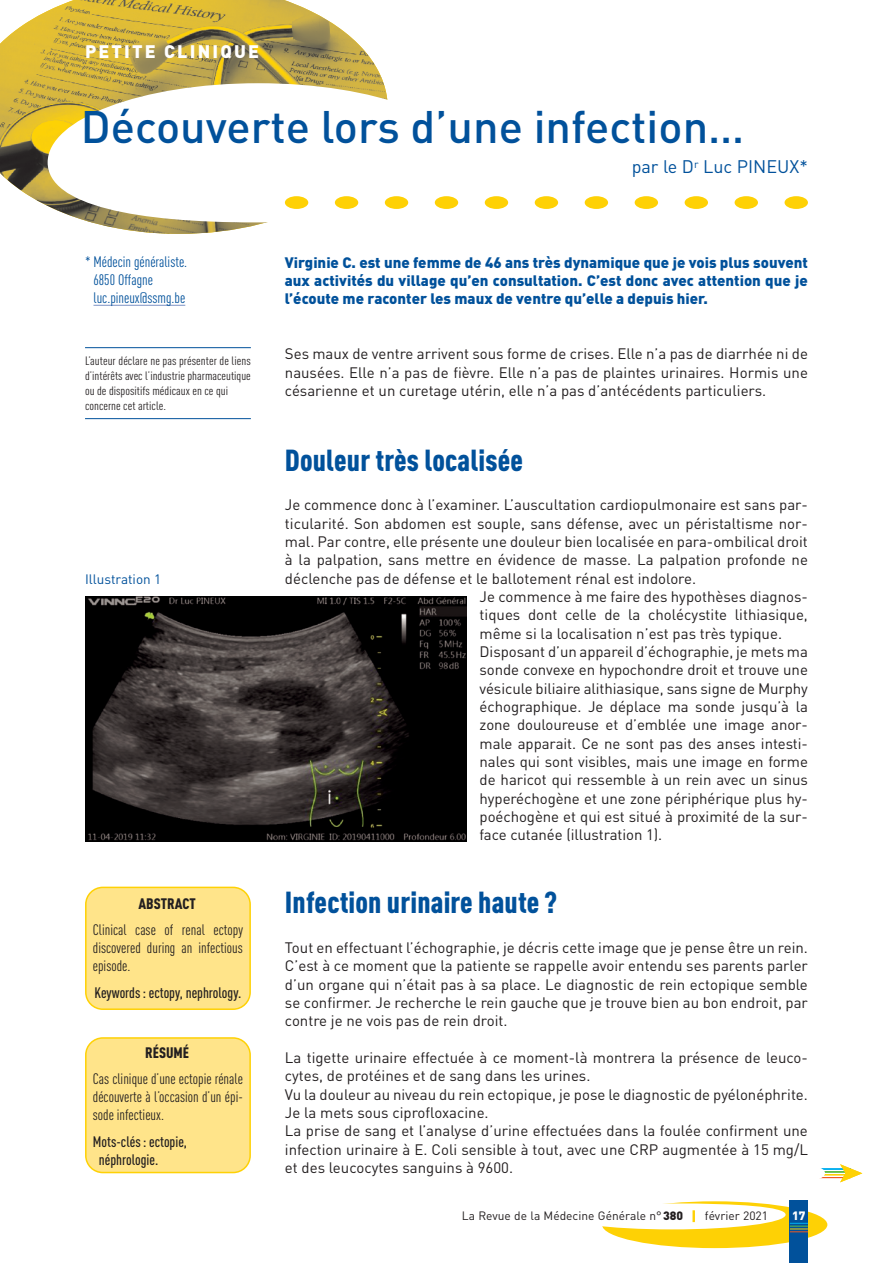
<style>
.page{position:relative;width:893px;height:1263px;background:#fff}
.page>*{position:absolute;margin:0;border:0;box-sizing:border-box;transform-origin:0 0}
.Titre_géné{font:500 45px "DIN";color:#01519b}
.Titre1{font:900 30px "DIN Cond";letter-spacing:.005em;color:#01519b}
.auteur{font:18px "DIN";color:#01519b}
.t1{font:900 18px "DIN";letter-spacing:.12em;color:#fff}
.txt{font:15px/18.3px "DIN";color:#231f20;text-align:justify}
.Chapeau{font:900 15px/18.3px "DIN";color:#01519b;text-align:justify}
.Résumé{font:15px/18px "DIN Cond";color:#231f20;text-align:justify}
.Resume_summary{font:15px/18px "DIN Cond";color:#231f20;text-align:justify}
.auteur_réf{font:15px/18px "DIN Cond";color:#01519b}
.Rés_motsclefs{font:500 15px/18px "DIN Cond";color:#231f20}
.Resume_KeyWords{font:500 15px "DIN Cond";color:#231f20}
.RdR_Titre1{font:900 15px "DIN Cond";color:#231f20}
.Tab_lég{font:13.5px "DIN";color:#01519b}
.Lien_d_intérêt{font:12px/15px "DIN Cond";color:#231f20;scale:1.09 1}
.t2{font:12px "DIN";color:#231f20}
.t3{font:900 12px "DIN";color:#fff}
.s1{font-weight:900}
.s2{color:#fed105}
</style>
<div class="page">
<hr style="left:819px;top:1169px;width:32px;height:1px;background:#00aeef">
<hr style="left:819px;top:1171px;width:36px;height:1px;background:#60bb46">
<hr style="left:819px;top:1174px;width:36px;height:1px;background:#fed105">
<hr style="left:819px;top:1177px;width:32px;height:1px;background:#f15921">
<svg style="left:840px;top:1164px;width:22px;height:18px"></svg>
<div style="left:808px;top:1167px;width:17px;height:12px;background:#fff;border-radius:50%"></div>
<div style="left:602px;top:1201px;width:225px;height:47px;background:#fed105;border-radius:50%"></div>
<div style="left:790px;top:1200px;width:18px;height:63px;background:#01519b"></div>
<svg style="left:602px;top:1203px;width:206px;height:29px"></svg>
<hr style="left:93px;top:305px;width:92px;height:1px;background:#7b91c4">
<hr style="left:85px;top:347px;width:166px;height:1px;background:#01519b">
<hr style="left:85px;top:418px;width:166px;height:1px;background:#01519b">
<img style="left:0;top:0;width:384px;height:234px">
<svg style="left:48px;top:83px;width:411px;height:139px"></svg>
<div style="left:86px;top:887px;width:164px;height:122px;background:#ffe48a;border-radius:17px"></div>
<div style="left:85px;top:887px;width:166px;height:123px;border:2px solid #fed105;border-radius:17px"></div>
<div style="left:285px;top:196px;width:23px;height:13px;background:#fed105;border-radius:50%"></div>
<div style="left:335px;top:196px;width:23px;height:13px;background:#fed105;border-radius:50%"></div>
<div style="left:385px;top:196px;width:23px;height:13px;background:#fed105;border-radius:50%"></div>
<div style="left:435px;top:196px;width:23px;height:13px;background:#fed105;border-radius:50%"></div>
<div style="left:485px;top:196px;width:23px;height:13px;background:#fed105;border-radius:50%"></div>
<div style="left:535px;top:196px;width:23px;height:13px;background:#fed105;border-radius:50%"></div>
<div style="left:585px;top:196px;width:23px;height:13px;background:#fed105;border-radius:50%"></div>
<div style="left:635px;top:196px;width:23px;height:13px;background:#fed105;border-radius:50%"></div>
<div style="left:685px;top:196px;width:23px;height:13px;background:#fed105;border-radius:50%"></div>
<div style="left:735px;top:196px;width:23px;height:13px;background:#fed105;border-radius:50%"></div>
<div style="left:784px;top:196px;width:24px;height:13px;background:#fed105;border-radius:50%"></div>
<div style="left:86px;top:1038px;width:164px;height:134px;background:#ffe48a;border-radius:17px"></div>
<div style="left:85px;top:1037px;width:166px;height:136px;border:2px solid #fed105;border-radius:17px"></div>
<img style="left:85px;top:596px;width:382px;height:245px">
<p class="t1" style="left:85px;top:39px;width:175px">PETITE CLINIQUE</p>
<p class="Titre_géné" style="left:81px;top:98px;width:665px">Découverte lors d’une infection…</p>
<p class="auteur" style="left:632px;top:155px;width:178px">par le D<sup>r</sup> Luc PINEUX*</p>
<p class="auteur_réf" style="left:93px;top:253px;width:95px;text-indent:-8px">* Médecin généraliste.<br>6850 Offagne luc.pineux@ssmg.be</p>
<p class="Lien_d_intérêt" style="left:85px;top:353px;width:154px">L’auteur déclare ne pas présenter de liens d’intérêts avec l’industrie pharmaceutique ou de dispositifs médicaux en ce qui concerne cet article.</p>
<p class="Tab_lég" style="left:85px;top:570px;width:78px">Illustration 1</p>
<p class="RdR_Titre1" style="left:139px;top:894px;width:59px">ABSTRACT</p>
<p class="Resume_summary" style="left:93px;top:920px;width:152px">Clinical case of renal ectopy discovered during an infectious episode.</p>
<p class="Resume_KeyWords" style="left:94px;top:983px;width:148px">Keywords: ectopy, nephrology.</p>
<p class="RdR_Titre1" style="left:145px;top:1043px;width:45px">RÉSUMÉ</p>
<p class="Résumé" style="left:93px;top:1070px;width:152px">Cas clinique d’une ectopie rénale découverte à l’occasion d’un épi&shy;sode infectieux.</p>
<p class="Rés_motsclefs" style="left:99px;top:1132px;width:90px;text-indent:-6px">Mots-clés: ectopie, néphrologie.</p>
<p class="Chapeau" style="left:285px;top:252px;width:524px">Virginie C. est une femme de 46 ans très dynamique que je vois plus souvent aux activités du village qu’en consultation. C’est donc avec attention que je l’écoute me raconter les maux de ventre qu’elle a depuis hier.</p>
<p class="txt" style="left:285px;top:345px;width:524px">Ses maux de ventre arrivent sous forme de crises. Elle n’a pas de diarrhée ni de nausées. Elle n’a pas de fièvre. Elle n’a pas de plaintes urinaires. Hormis une césarienne et un curetage utérin, elle n’a pas d’antécédents particuliers.</p>
<p class="Titre1" style="left:285px;top:441px;width:240px">Douleur très localisée</p>
<p class="txt" style="left:285px;top:495px;width:524px">Je commence donc à l’examiner. L’auscultation cardiopulmonaire est sans par&shy;ticularité. Son abdomen est souple, sans défense, avec un péristaltisme nor&shy;mal. Par contre, elle présente une douleur bien localisée en para-ombilical droit à la palpation, sans mettre en évidence de masse. La palpation profonde ne déclenche pas de défense et le ballotement rénal est indolore.</p>
<p class="txt" style="left:480px;top:587px;width:330px">Je commence à me faire des hypothèses diagnos&shy;tiques dont celle de la cholécystite lithiasique, même si la localisation n’est pas très typique.</p>
<p class="txt" style="left:480px;top:642px;width:330px">Disposant d’un appareil d’échographie, je mets ma sonde convexe en hypochondre droit et trouve une vésicule biliaire alithiasique, sans signe de Murphy échographique. Je déplace ma sonde jusqu’à la zone douloureuse et d’emblée une image anor&shy;male apparait. Ce ne sont pas des anses intesti&shy;nales qui sont visibles, mais une image en forme de haricot qui ressemble à un rein avec un sinus hyperéchogène et une zone périphérique plus hy&shy;poéchogène et qui est situé à proximité de la sur&shy;face cutanée (illustration 1).</p>
<p class="Titre1" style="left:285px;top:884px;width:274px">Infection urinaire haute ?</p>
<p class="txt" style="left:285px;top:938px;width:525px">Tout en effectuant l’échographie, je décris cette image que je pense être un rein.<br>C’est à ce moment que la patiente se rappelle avoir entendu ses parents parler d’un organe qui n’était pas à sa place. Le diagnostic de rein ectopique semble se confirmer. Je recherche le rein gauche que je trouve bien au bon endroit, par contre je ne vois pas de rein droit.</p>
<p class="txt" style="left:285px;top:1048px;width:524px">La tigette urinaire effectuée à ce moment-là montrera la présence de leuco&shy;cytes, de protéines et de sang dans les urines.</p>
<p class="txt" style="left:285px;top:1085px;width:524px">Vu la douleur au niveau du rein ectopique, je pose le diagnostic de pyélonéphrite.<br>Je la mets sous ciprofloxacine.</p>
<p class="txt" style="left:285px;top:1121px;width:524px">La prise de sang et l’analyse d’urine effectuées dans la foulée confirment une infection urinaire à E. Coli sensible à tout, avec une CRP augmentée à 15 mg/L et des leucocytes sanguins à 9600.</p>
<p class="t2" style="left:462px;top:1208px;width:308px">La Revue de la Médecine Générale n°<span class="s1">380</span> <span class="s2">|</span> février 2021</p>
<p class="t3" style="left:792px;top:1208px;width:15px">17</p>
</div>
